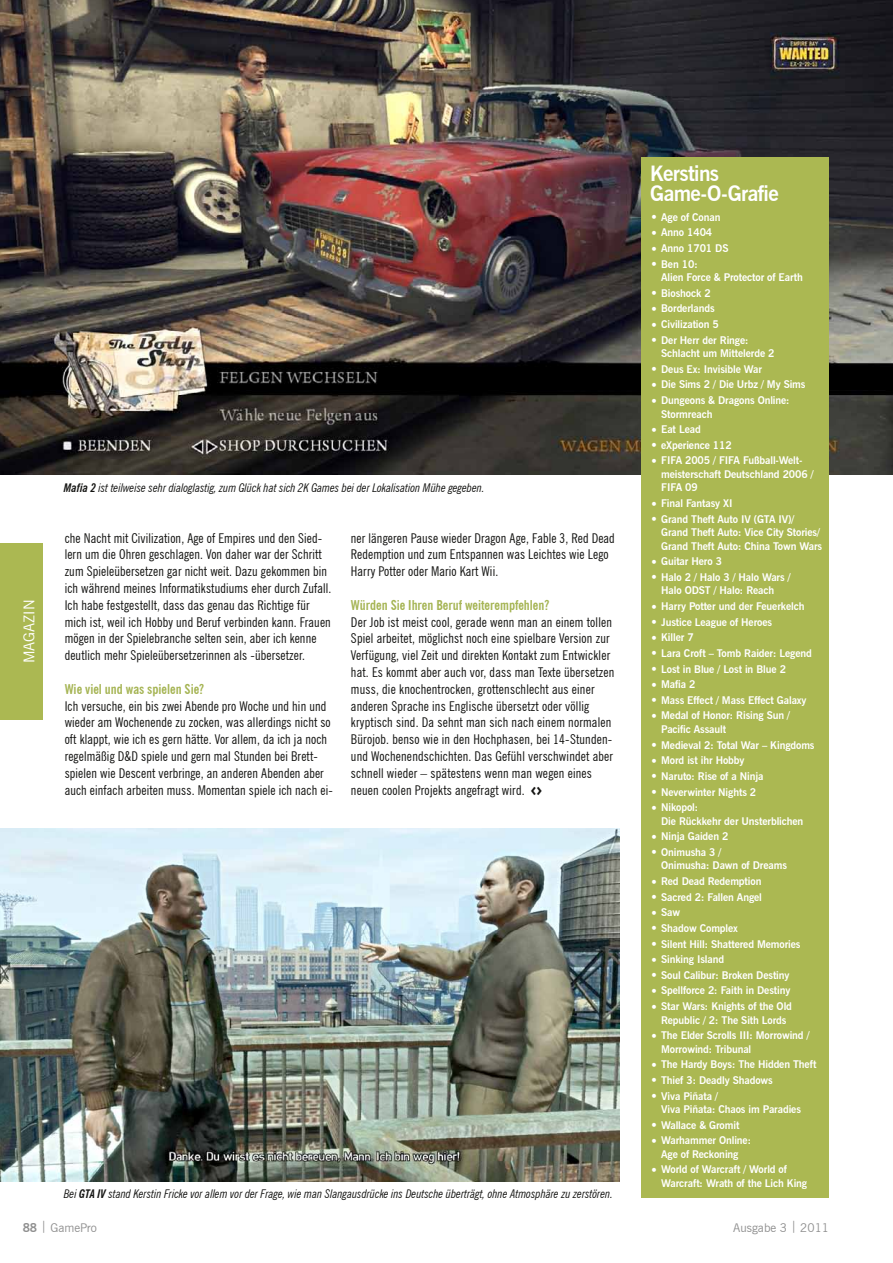
<style>
.page{position:relative;width:893px;height:1263px;background:#fff}
.page>*{position:absolute;margin:0;border:0;box-sizing:border-box;transform-origin:0 0}
.SK_Head{font:700 21px/19.5px "News Gothic BT";letter-spacing:-.03em;color:#fff}
.t1{font:15px "News Gothic BT";color:#fff}
.Interview_Antwort{font:condensed 13.5px/16.8px "News Gothic BT";letter-spacing:.01em;color:#141412}
.Interview_Frage{font:700 condensed 13.5px "News Gothic BT";color:#a5b453}
.BU{font:italic condensed 12px "News Gothic BT";color:#141412}
.t2{font:12px "News Gothic BT";color:#8f8f8f}
.SK_Body{font:700 10.5px/13.5px "News Gothic BT";letter-spacing:-.01em;color:#fff}
.s1{font-weight:700}
.s2{font-family:"Meta Pro";font-weight:700;font-stretch:normal}
.s3{font-size:13.5px}
</style>
<div class="page">
<img style="left:0;top:0;width:893px;height:474px">
<div style="left:642px;top:157px;width:187px;height:1041px;background:#abb852"></div>
<img style="left:0;top:828px;width:620px;height:353px">
<div style="left:0;top:543px;width:42px;height:177px;background:#abb852"></div>
<p class="t1" style="left:20px;top:663px;width:65px;rotate:-90deg">MAGAZIN</p>
<p class="BU" style="left:64px;top:481px;width:422px"><span class="s1">Mafia 2</span> ist teilweise sehr dialoglastig, zum Glück hat sich 2K Games bei der Lokalisation Mühe gegeben.</p>
<p class="Interview_Antwort" style="left:65px;top:529px;width:268px">che Nacht mit Civilization, Age of Empires und den Sied&shy;lern um die Ohren geschlagen. Von daher war der Schritt zum Spieleübersetzen gar nicht weit. Dazu gekommen bin ich während meines Informatikstudiums eher durch Zufall.<br>Ich habe festgestellt, dass das genau das Richtige für mich ist, weil ich Hobby und Beruf verbinden kann. Frauen mögen in der Spielebranche selten sein, aber ich kenne deutlich mehr Spieleübersetzerinnen als -übersetzer.</p>
<p class="Interview_Frage" style="left:65px;top:681px;width:141px">Wie viel und was spielen Sie?</p>
<p class="Interview_Antwort" style="left:65px;top:697px;width:270px">Ich versuche, ein bis zwei Abende pro Woche und hin und wieder am Wochenende zu zocken, was allerdings nicht so oft klappt, wie ich es gern hätte. Vor allem, da ich ja noch regelmäßig D&amp;D spiele und gern mal Stunden bei Brett&shy;spielen wie Descent verbringe, an anderen Abenden aber auch einfach arbeiten muss. Momentan spiele ich nach ei-</p>
<p class="Interview_Antwort" style="left:351px;top:529px;width:265px">ner längeren Pause wieder Dragon Age, Fable 3, Red Dead<br>Redemption und zum Entspannen was Leichtes wie Lego<br>Harry Potter oder Mario Kart Wii.</p>
<p class="Interview_Frage" style="left:351px;top:597px;width:200px">Würden Sie Ihren Beruf weiterempfehlen?</p>
<p class="Interview_Antwort" style="left:351px;top:613px;width:265px">Der Job ist meist cool, gerade wenn man an einem tollen Spiel arbeitet, möglichst noch eine spielbare Version zur Verfügung, viel Zeit und direkten Kontakt zum Entwickler hat. Es kommt aber auch vor, dass man Texte übersetzen muss, die knochentrocken, grottenschlecht aus einer anderen Sprache ins Englische übersetzt oder völlig kryptisch sind. Da sehnt man sich nach einem normalen Bürojob. benso wie in den Hochphasen, bei 14-Stunden&shy;und Wochenendschichten. Das Gefühl verschwindet aber schnell wieder – spätestens wenn man wegen eines neuen coolen Projekts angefragt wird. <span class="s2">&lt;&gt;</span></p>
<p class="BU" style="left:64px;top:1186px;width:551px">Bei <span class="s1">GTA IV</span> stand Kerstin Fricke vor allem vor der Frage, wie man Slangausdrücke ins Deutsche überträgt, ohne Atmosphäre zu zerstören.</p>
<p class="SK_Head" style="left:650px;top:164px;width:130px">Kerstins<br>Game-O-Grafie</p>
<p class="SK_Body" style="left:650px;top:210px;width:72px"><span class="s3">•</span> Age of Conan</p>
<p class="SK_Body" style="left:650px;top:226px;width:64px"><span class="s3">•</span> Anno 1404</p>
<p class="SK_Body" style="left:650px;top:241px;width:80px"><span class="s3">•</span> Anno 1701 DS</p>
<p class="SK_Body" style="left:661px;top:257px;width:143px;text-indent:-11px"><span class="s3">•</span> Ben 10:<br>Alien Force &amp; Protector of Earth</p>
<p class="SK_Body" style="left:650px;top:286px;width:62px"><span class="s3">•</span> Bioshock 2</p>
<p class="SK_Body" style="left:650px;top:302px;width:66px"><span class="s3">•</span> Borderlands</p>
<p class="SK_Body" style="left:650px;top:317px;width:70px"><span class="s3">•</span> Civilization 5</p>
<p class="SK_Body" style="left:661px;top:333px;width:115px;text-indent:-11px"><span class="s3">•</span> Der Herr der Ringe:<br>Schlacht um Mittelerde 2</p>
<p class="SK_Body" style="left:650px;top:362px;width:113px"><span class="s3">•</span> Deus Ex: Invisible War</p>
<p class="SK_Body" style="left:650px;top:378px;width:157px"><span class="s3">•</span> Die Sims 2 / Die Urbz / My Sims</p>
<p class="SK_Body" style="left:661px;top:393px;width:130px;text-indent:-11px"><span class="s3">•</span> Dungeons &amp; Dragons Online:<br>Stormreach</p>
<p class="SK_Body" style="left:650px;top:423px;width:52px"><span class="s3">•</span> Eat Lead</p>
<p class="SK_Body" style="left:650px;top:438px;width:83px"><span class="s3">•</span> eXperience 112</p>
<p class="SK_Body" style="left:661px;top:454px;width:154px;text-indent:-11px"><span class="s3">•</span> FIFA 2005 / FIFA Fußball-Welt&shy;meisterschaft Deutschland 2006 /<br>FIFA 09</p>
<p class="SK_Body" style="left:650px;top:496px;width:84px"><span class="s3">•</span> Final Fantasy XI</p>
<p class="SK_Body" style="left:661px;top:512px;width:162px;text-indent:-11px"><span class="s3">•</span> Grand Theft Auto IV (GTA IV)/<br>Grand Theft Auto: Vice City Stories/<br>Grand Theft Auto: China Town Wars</p>
<p class="SK_Body" style="left:650px;top:555px;width:73px"><span class="s3">•</span> Guitar Hero 3</p>
<p class="SK_Body" style="left:650px;top:570px;width:142px;text-align:center"><span class="s3">•</span> Halo 2 / Halo 3 / Halo Wars /<br>Halo ODST / Halo: Reach</p>
<p class="SK_Body" style="left:650px;top:599px;width:156px"><span class="s3">•</span> Harry Potter und der Feuerkelch</p>
<p class="SK_Body" style="left:650px;top:615px;width:123px"><span class="s3">•</span> Justice League of Heroes</p>
<p class="SK_Body" style="left:650px;top:631px;width:45px"><span class="s3">•</span> Killer 7</p>
<p class="SK_Body" style="left:650px;top:646px;width:163px"><span class="s3">•</span> Lara Croft – Tomb Raider: Legend</p>
<p class="SK_Body" style="left:650px;top:662px;width:137px"><span class="s3">•</span> Lost in Blue / Lost in Blue 2</p>
<p class="SK_Body" style="left:650px;top:678px;width:47px"><span class="s3">•</span> Mafia 2</p>
<p class="SK_Body" style="left:650px;top:693px;width:158px"><span class="s3">•</span> Mass Effect / Mass Effect Galaxy</p>
<p class="SK_Body" style="left:661px;top:709px;width:130px;text-indent:-11px"><span class="s3">•</span> Medal of Honor: Rising Sun /<br>Pacific Assault</p>
<p class="SK_Body" style="left:650px;top:738px;width:166px"><span class="s3">•</span> Medieval 2: Total War – Kingdoms</p>
<p class="SK_Body" style="left:650px;top:754px;width:96px"><span class="s3">•</span> Mord ist ihr Hobby</p>
<p class="SK_Body" style="left:650px;top:769px;width:115px"><span class="s3">•</span> Naruto: Rise of a Ninja</p>
<p class="SK_Body" style="left:650px;top:785px;width:108px"><span class="s3">•</span> Neverwinter Nights 2</p>
<p class="SK_Body" style="left:661px;top:800px;width:144px;text-indent:-11px"><span class="s3">•</span> Nikopol:<br>Die Rückkehr der Unsterblichen</p>
<p class="SK_Body" style="left:650px;top:830px;width:80px"><span class="s3">•</span> Ninja Gaiden 2</p>
<p class="SK_Body" style="left:661px;top:845px;width:127px;text-indent:-11px"><span class="s3">•</span> Onimusha 3 /<br>Onimusha: Dawn of Dreams</p>
<p class="SK_Body" style="left:650px;top:874px;width:113px"><span class="s3">•</span> Red Dead Redemption</p>
<p class="SK_Body" style="left:650px;top:890px;width:113px"><span class="s3">•</span> Sacred 2: Fallen Angel</p>
<p class="SK_Body" style="left:650px;top:906px;width:32px"><span class="s3">•</span> Saw</p>
<p class="SK_Body" style="left:650px;top:921px;width:89px"><span class="s3">•</span> Shadow Complex</p>
<p class="SK_Body" style="left:650px;top:937px;width:152px"><span class="s3">•</span> Silent Hill: Shattered Memories</p>
<p class="SK_Body" style="left:650px;top:952px;width:75px"><span class="s3">•</span> Sinking Island</p>
<p class="SK_Body" style="left:650px;top:968px;width:141px"><span class="s3">•</span> Soul Calibur: Broken Destiny</p>
<p class="SK_Body" style="left:650px;top:984px;width:142px"><span class="s3">•</span> Spellforce 2: Faith in Destiny</p>
<p class="SK_Body" style="left:650px;top:999px;width:143px;text-align:center"><span class="s3">•</span> Star Wars: Knights of the Old<br>Republic / 2: The Sith Lords</p>
<p class="SK_Body" style="left:661px;top:1028px;width:150px;text-indent:-11px"><span class="s3">•</span> The Elder Scrolls III: Morrowind /<br>Morrowind: Tribunal</p>
<p class="SK_Body" style="left:650px;top:1058px;width:168px"><span class="s3">•</span> The Hardy Boys: The Hidden Theft</p>
<p class="SK_Body" style="left:650px;top:1073px;width:124px"><span class="s3">•</span> Thief 3: Deadly Shadows</p>
<p class="SK_Body" style="left:661px;top:1089px;width:141px;text-indent:-11px"><span class="s3">•</span> Viva Piñata /<br>Viva Piñata: Chaos im Paradies</p>
<p class="SK_Body" style="left:650px;top:1118px;width:91px"><span class="s3">•</span> Wallace &amp; Gromit</p>
<p class="SK_Body" style="left:650px;top:1134px;width:102px;text-align:center"><span class="s3">•</span> Warhammer Online:<br>Age of Reckoning</p>
<p class="SK_Body" style="left:661px;top:1163px;width:148px;text-indent:-11px"><span class="s3">•</span> World of Warcraft / World of<br>Warcraft: Wrath of the Lich King</p>
<p class="t2" style="left:23px;top:1220px;width:76px"><span class="s1">88</span> | GamePro</p>
<p class="t2" style="left:733px;top:1220px;width:97px">Ausgabe 3 | 2011</p>
</div>
